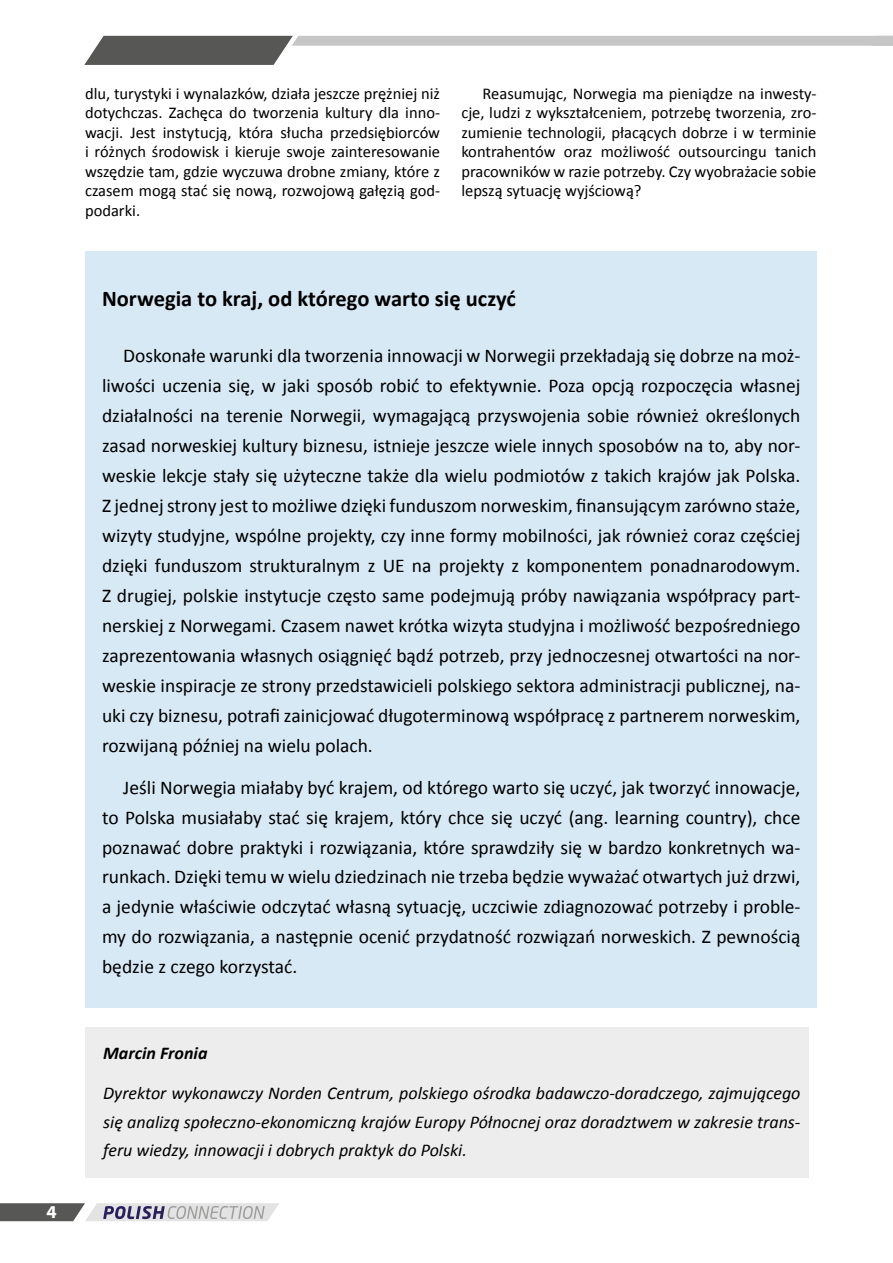
<style>
.page{position:relative;width:893px;height:1263px;background:#fff}
.page>*{position:absolute;margin:0;border:0;box-sizing:border-box;transform-origin:0 0}
.t1{font:700 22.5px "Calibri";color:#000}
.t2{font:19.5px/30px "Calibri";color:#000;text-align:justify}
.t3{font:italic 18px/28.5px "Calibri";color:#000;text-align:justify}
.t4{font:italic 700 18px "Calibri";color:#000}
.t5{font:700 18px "Myriad Web Pro";color:#fff}
.t6{font:16.5px/19.5px "Calibri";color:#000;text-align:justify}
</style>
<div class="page">
<svg style="left:84px;top:36px;width:809px;height:29px"></svg>
<svg style="left:0;top:1203px;width:279px;height:18px;background:#a9a9ad"></svg>
<div style="left:85px;top:1027px;width:724px;height:151px;background:#ededed"></div>
<div style="left:85px;top:251px;width:731px;height:757px;background:#d7e9f4"></div>
<p class="t5" style="left:47px;top:1202px;width:12px">4</p>
<p class="t6" style="left:85px;top:83px;width:357px">dlu, turystyki i wynalazków, działa jeszcze prężniej niż dotychczas. Zachęca do tworzenia kultury dla inno&shy;wacji. Jest instytucją, która słucha przedsiębiorców i różnych środowisk i kieruje swoje zainteresowanie wszędzie tam, gdzie wyczuwa drobne zmiany, które z czasem mogą stać się nową, rozwojową gałęzią god&shy;podarki.</p>
<p class="t6" style="left:461px;top:83px;width:357px;text-indent:21px">Reasumując, Norwegia ma pieniądze na inwesty&shy;cje, ludzi z wykształceniem, potrzebę tworzenia, zro&shy;zumienie technologii, płacących dobrze i w terminie kontrahentów oraz możliwość outsourcingu tanich pracowników w razie potrzeby. Czy wyobrażacie sobie lepszą sytuację wyjściową?</p>
<p class="t1" style="left:102px;top:283px;width:415px">Norwegia to kraj, od którego warto się uczyć</p>
<p class="t2" style="left:102px;top:340px;width:700px;text-indent:21px">Doskonałe warunki dla tworzenia innowacji w Norwegii przekładają się dobrze na moż&shy;liwości uczenia się, w jaki sposób robić to efektywnie. Poza opcją rozpoczęcia własnej działalności na terenie Norwegii, wymagającą przyswojenia sobie również określonych zasad norweskiej kultury biznesu, istnieje jeszcze wiele innych sposobów na to, aby nor&shy;weskie lekcje stały się użyteczne także dla wielu podmiotów z takich krajów jak Polska.<br>Z jednej strony jest to możliwe dzięki funduszom norweskim, finansującym zarówno staże, wizyty studyjne, wspólne projekty, czy inne formy mobilności, jak również coraz częściej dzięki funduszom strukturalnym z UE na projekty z komponentem ponadnarodowym.<br>Z drugiej, polskie instytucje często same podejmują próby nawiązania współpracy part&shy;nerskiej z Norwegami. Czasem nawet krótka wizyta studyjna i możliwość bezpośredniego zaprezentowania własnych osiągnięć bądź potrzeb, przy jednoczesnej otwartości na nor&shy;weskie inspiracje ze strony przedstawicieli polskiego sektora administracji publicznej, na&shy;uki czy biznesu, potrafi zainicjować długoterminową współpracę z partnerem norweskim, rozwijaną później na wielu polach.</p>
<p class="t2" style="left:102px;top:771px;width:700px;text-indent:21px">Jeśli Norwegia miałaby być krajem, od którego warto się uczyć, jak tworzyć innowacje, to Polska musiałaby stać się krajem, który chce się uczyć (ang. learning country), chce poznawać dobre praktyki i rozwiązania, które sprawdziły się w bardzo konkretnych wa&shy;runkach. Dzięki temu w wielu dziedzinach nie trzeba będzie wyważać otwartych już drzwi, a jedynie właściwie odczytać własną sytuację, uczciwie zdiagnozować potrzeby i proble&shy;my do rozwiązania, a następnie ocenić przydatność rozwiązań norweskich. Z pewnością będzie z czego korzystać.</p>
<p class="t4" style="left:103px;top:1040px;width:106px">Marcin Fronia</p>
<p class="t3" style="left:103px;top:1078px;width:699px">Dyrektor wykonawczy Norden Centrum, polskiego ośrodka badawczo-doradczego, zajmującego się analizą społeczno-ekonomiczną krajów Europy Północnej oraz doradztwem w zakresie trans&shy;feru wiedzy, innowacji i dobrych praktyk do Polski.</p>
</div>
